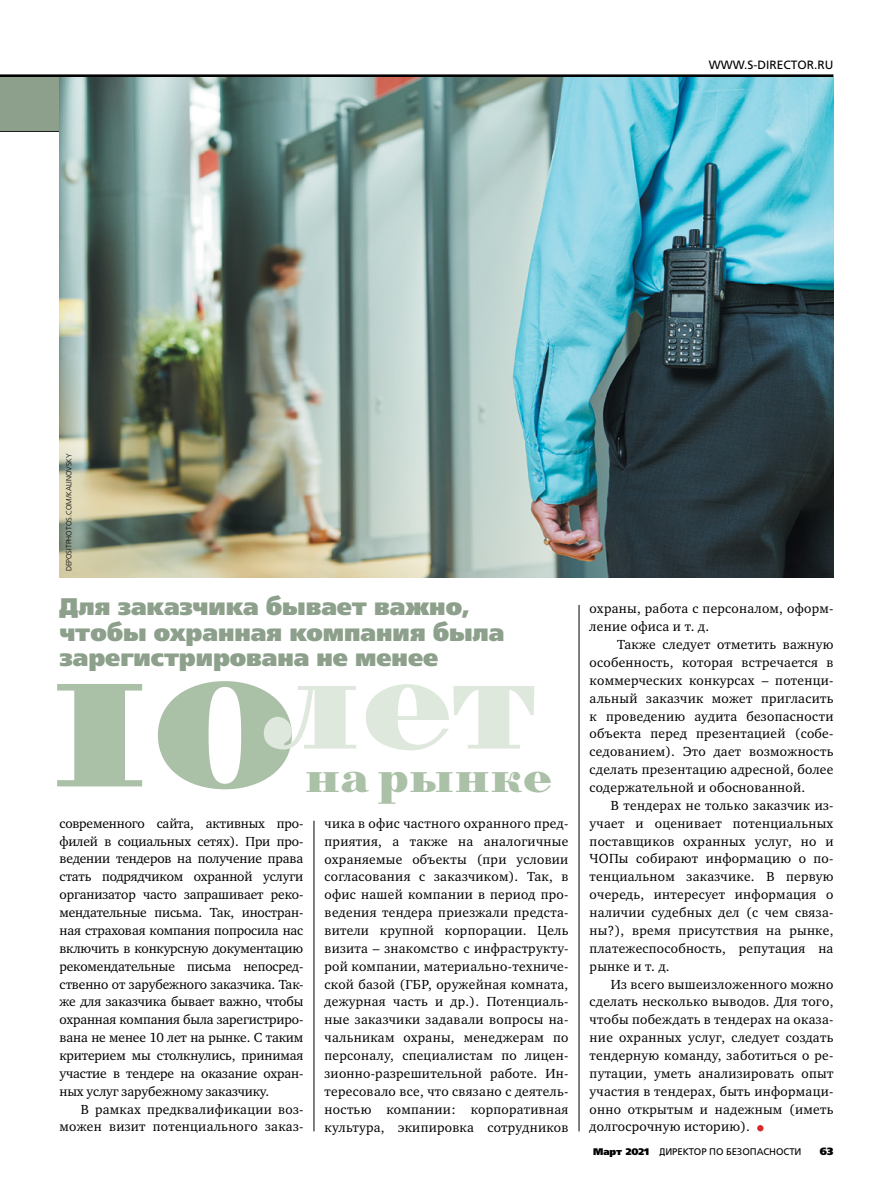
<style>
.page{position:relative;width:893px;height:1191px;background:#fff}
.page>*{position:absolute;margin:0;border:0;box-sizing:border-box;transform-origin:0 0}
.t1{font:241.5px "Paragon Nord Ultra Bold C";color:#aac0a7}
.t2{font:147.75px "Paragon Nord Ultra Bold C";color:#dfe8dc}
.t3{font:46.8px "Paragon Nord Ultra Bold C";color:#aac0a7}
.t4{font:24px/25.5px "AG Foreigner Black C";color:#8da08c}
.t5{font:13.5px/17.9px "Charter ITC";letter-spacing:.02em;color:#000;text-align:justify}
.t6{font:12px "AG Foreigner C";color:#000}
.t7{font:10.5px "AG Foreigner Black C";color:#000}
.t8{font:9.6px "AG Foreigner C";letter-spacing:-.005em;color:#000}
.t9{font:7.5px "AG Foreigner Light C";color:#000}
.s1{font-family:"AG Foreigner Black C"}
</style>
<div class="page">
<hr style="left:0;top:131px;width:833px;height:1px;background:#000">
<hr style="left:0;top:74px;width:833px;height:3px;background:#000">
<div style="left:0;top:77px;width:833px;height:54px;background:#8da08c"></div>
<img style="left:60px;top:77px;width:773px;height:500px">
<hr style="left:314px;top:820px;width:1px;height:311px;background:#000">
<hr style="left:579px;top:605px;width:1px;height:526px;background:#000">
<svg style="left:757px;top:1125px;width:6px;height:6px"></svg>
<p class="t6" style="left:709px;top:58px;width:126px">WWW.S-DIRECTOR.RU</p>
<p class="t9" style="left:65px;top:571px;width:119px;rotate:-90deg">DEPOSITPHOTOS.COM/KALINOVSKY</p>
<h3 class="t4" style="left:60px;top:594px;width:446px">Для заказчика бывает важно, чтобы охранная компания была зарегистрирована не менее</h3>
<h2 class="t2" style="left:265px;top:603px;width:272px">лет</h2>
<h1 class="t1" style="left:48px;top:549px;width:250px">10</h1>
<h3 class="t3" style="left:305px;top:746px;width:249px">на рынке</h3>
<p class="t5" style="left:60px;top:814px;width:245px">современного сайта, активных про&shy;филей в социальных сетях). При про&shy;ведении тендеров на получение права стать подрядчиком охранной услуги организатор часто запрашивает реко&shy;мендательные письма. Так, иностран&shy;ная страховая компания попросила нас включить в конкурсную документацию рекомендательные письма непосред&shy;ственно от зарубежного заказчика. Так&shy;же для заказчика бывает важно, чтобы охранная компания была зарегистриро&shy;вана не менее 10 лет на рынке. С таким критерием мы столкнулись, принимая участие в тендере на оказание охран&shy;ных услуг зарубежному заказчику.</p>
<p class="t5" style="left:60px;top:1100px;width:245px;text-align:right">В рамках предквалификации воз&shy;можен визит потенциального заказ-</p>
<p class="t5" style="left:325px;top:814px;width:245px">чика в офис частного охранного пред&shy;приятия, а также на аналогичные охраняемые объекты (при условии согласования с заказчиком). Так, в офис нашей компании в период про&shy;ведения тендера приезжали предста&shy;вители крупной корпорации. Цель визита – знакомство с инфраструкту&shy;рой компании, материально-техниче&shy;ской базой (ГБР, оружейная комната, дежурная часть и др.). Потенциаль&shy;ные заказчики задавали вопросы на&shy;чальникам охраны, менеджерам по персоналу, специалистам по лицен&shy;зионно-разрешительной работе. Ин&shy;тересовало все, что связано с деятель&shy;ностью компании: корпоративная культура, экипировка сотрудников</p>
<p class="t5" style="left:590px;top:600px;width:245px">охраны, работа с персоналом, оформ&shy;ление офиса и т. д.</p>
<p class="t5" style="left:590px;top:635px;width:245px;text-indent:27px">Также следует отметить важную особенность, которая встречается в коммерческих конкурсах – потенци&shy;альный заказчик может пригласить к проведению аудита безопасности объекта перед презентацией (собе&shy;седованием). Это дает возможность сделать презентацию адресной, более содержательной и обоснованной.</p>
<p class="t5" style="left:590px;top:796px;width:245px;text-indent:21px">В тендерах не только заказчик из&shy;учает и оценивает потенциальных поставщиков охранных услуг, но и ЧОПы собирают информацию о по&shy;тенциальном заказчике. В первую очередь, интересует информация о наличии судебных дел (с чем связа&shy;ны?), время присутствия на рынке, платежеспособность, репутация на рынке и т. д.</p>
<p class="t5" style="left:590px;top:975px;width:245px;text-indent:21px">Из всего вышеизложенного можно сделать несколько выводов. Для того, чтобы побеждать в тендерах на оказа&shy;ние охранных услуг, следует создать тендерную команду, заботиться о ре&shy;путации, уметь анализировать опыт участия в тендерах, быть информаци&shy;онно открытым и надежным (иметь долгосрочную историю).</p>
<p class="t8" style="left:593px;top:1146px;width:210px"><span class="s1">Март 2021</span> ДИРЕКТОР ПО БЕЗОПАСНОСТИ</p>
<p class="t7" style="left:820px;top:1145px;width:15px">63</p>
</div>
